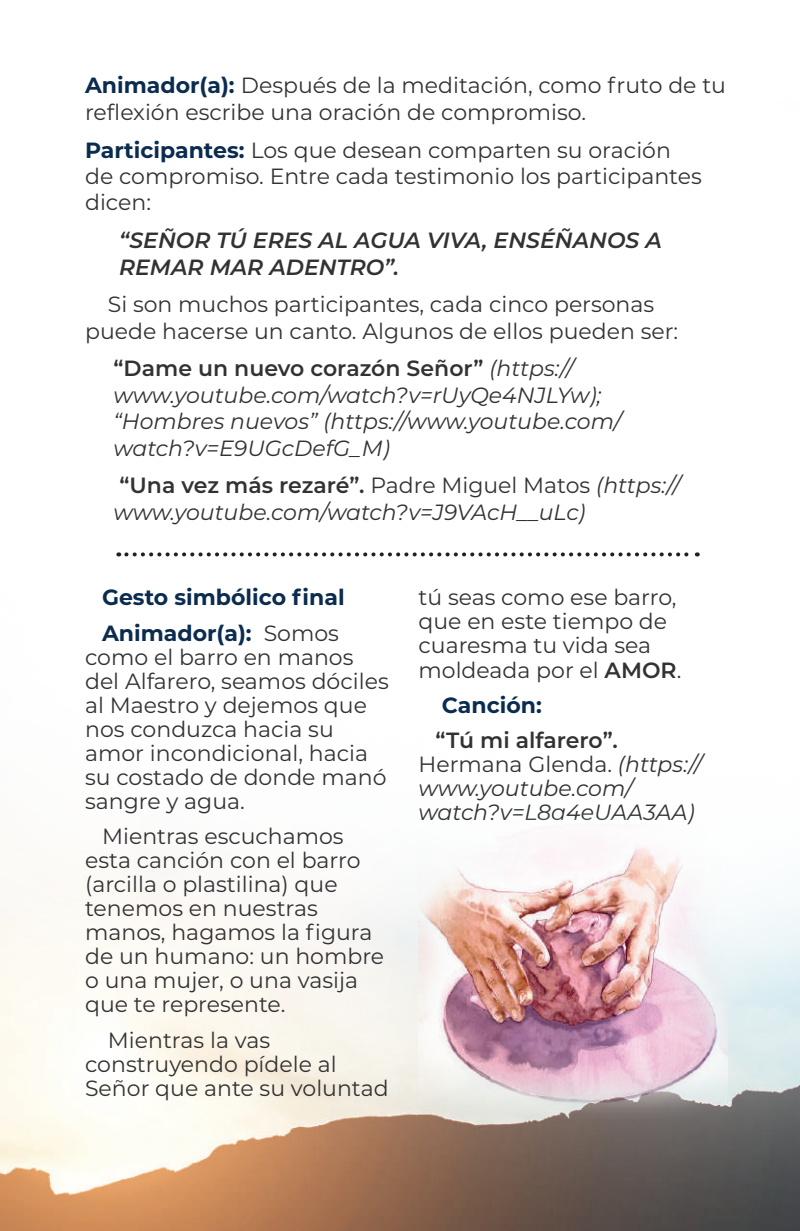
<style>
.page{position:relative;width:800px;height:1231px;background:#fff}
.page>*{position:absolute;margin:0;border:0;box-sizing:border-box;transform-origin:0 0}
.t1{font:22px/24px "Montserrat";color:#333233}
.t2{font:italic 22px/26.4px "Montserrat";color:#333233}
.t3{font:italic 600 22px/26.4px "Montserrat";color:#333233}
.t4{font:700 22px/35.4px "Montserrat";color:#0b2c4f}
.s1{font-weight:700;color:#0b2c4f}
.s2{font-weight:600;font-style:normal}
.s3{font-style:normal}
.s4{font-weight:400;color:#333233}
.s5{font-weight:600}
</style>
<div class="page">
<img style="left:0;top:552px;width:799px;height:678px">
<svg style="left:126px;top:552px;width:571px;height:4px"></svg>
<img style="left:418px;top:818px;width:309px;height:300px">
<p class="t1" style="left:85px;top:72px;width:642px;line-height:26.4px"><span class="s1">Animador(a):</span> Después de la meditación, como fruto de tu reflexión escribe una oración de compromiso.</p>
<p class="t1" style="left:85px;top:136px;width:618px;line-height:26.4px"><span class="s1">Participantes:</span> Los que desean comparten su oración de compromiso. Entre cada testimonio los participantes dicen:</p>
<p class="t3" style="left:119px;top:226px;width:544px">“SEÑOR TÚ ERES AL AGUA VIVA, ENSÉÑANOS A<br>REMAR MAR ADENTRO”.</p>
<p class="t1" style="left:85px;top:290px;width:594px;line-height:26.4px;text-align:center">Si son muchos participantes, cada cinco personas puede hacerse un canto. Algunos de ellos pueden ser:</p>
<p class="t2" style="left:113px;top:354px;width:509px"><span class="s2">“Dame un nuevo corazón Señor”</span> (https:// www.youtube.com/watch?v=rUyQe4NJLYw); “Hombres nuevos” (https://www.youtube.com/ watch?v=E9UGcDefG_M)</p>
<p class="t2" style="left:113px;top:471px;width:568px"><span class="s2">“Una vez más rezaré”.</span> <span class="s3">Padre Miguel Matos</span> (https:// www.youtube.com/watch?v=J9VAcH__uLc)</p>
<p class="t4" style="left:102px;top:578px;width:244px">Gesto simbólico final<br>Animador(a): <span class="s4">Somos</span></p>
<p class="t1" style="left:85px;top:644px;width:305px">como el barro en manos del Alfarero, seamos dóciles al Maestro y dejemos que nos conduzca hacia su amor incondicional, hacia su costado de donde manó sangre y agua.</p>
<p class="t1" style="left:85px;top:823px;width:300px;text-indent:17px">Mientras escuchamos esta canción con el barro (arcilla o plastilina) que tenemos en nuestras manos, hagamos la figura de un humano: un hombre o una mujer, o una vasija que te represente.</p>
<p class="t1" style="left:85px;top:1027px;width:305px;text-indent:23px">Mientras la vas construyendo pídele al<br>Señor que ante su voluntad</p>
<p class="t1" style="left:418px;top:585px;width:264px">tú seas como ese barro, que en este tiempo de cuaresma tu vida sea moldeada por el <span class="s5">AMOR</span>.</p>
<p class="t4" style="left:441px;top:686px;width:101px">Canción:</p>
<p class="t2" style="left:418px;top:727px;width:285px;line-height:24px;text-indent:17px"><span class="s2">“Tú mi alfarero”.<br></span><span class="s3">Hermana Glenda.</span> (https:// www.youtube.com/ watch?v=L8a4eUAA3AA)</p>
</div>
